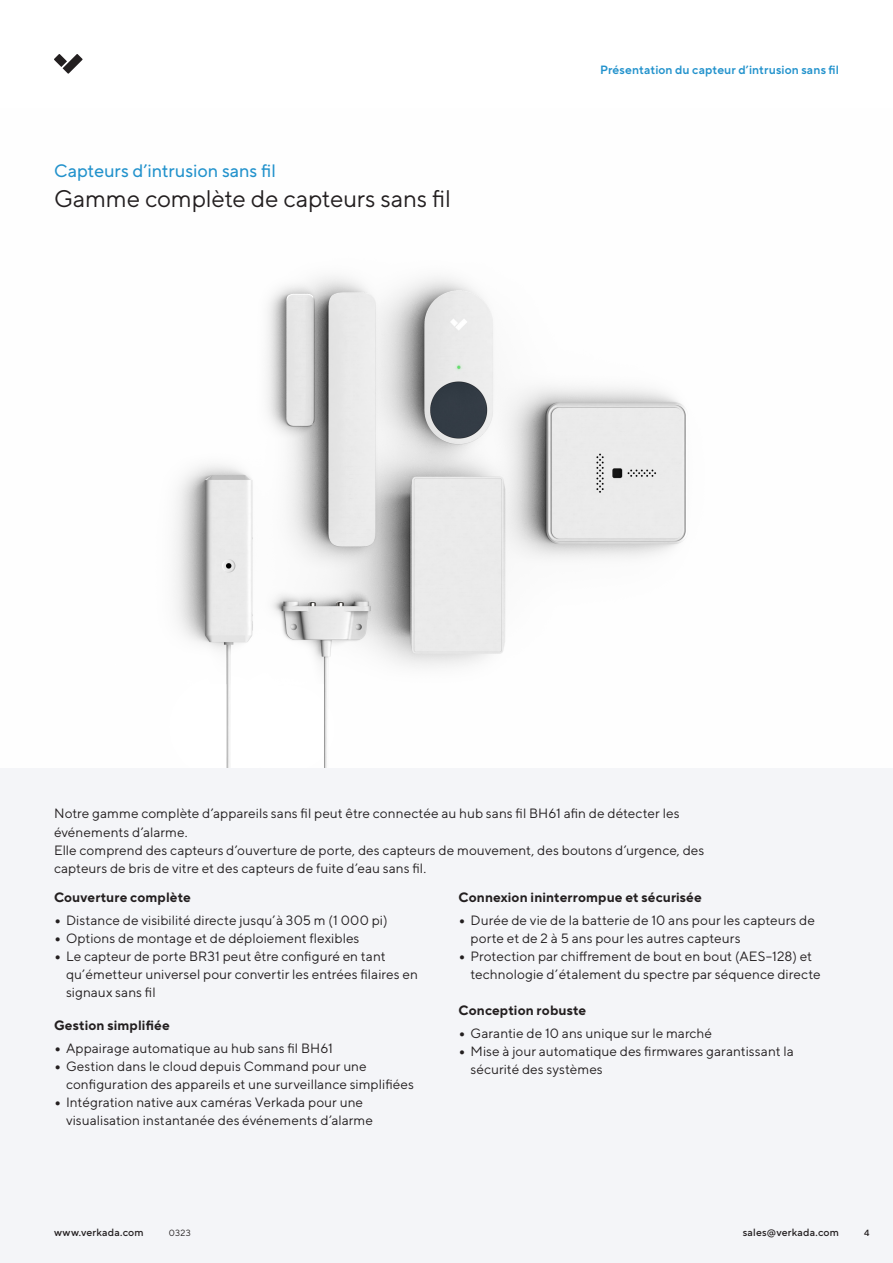
<style>
.page{position:relative;width:893px;height:1263px;background:#fff}
.page>*{position:absolute;margin:0;border:0;box-sizing:border-box;transform-origin:0 0}
.Level_1-Headlines-Ti{font:24px "TT Norms Pro";letter-spacing:-.01em;color:#231f20}
.Level_2-Subtitles-Se{font:18px "TT Norms Pro";letter-spacing:-.005em;color:#2292cc}
.t1{font:13.5px/18px "TT Norms Pro";letter-spacing:.005em;color:#231f20}
.Level_3-Body_Title-S{font:700 13.5px "TT Norms Pro";letter-spacing:.01em;color:#231f20}
.t2{font:600 12px "TT Norms Pro";letter-spacing:.01em;color:#2292cc}
.t3{font:500 10.5px "TT Norms Pro";letter-spacing:.02em;color:#231f20}
.t4{font:9px "TT Norms Pro";color:#231f20}
.t5{font:500 9px "TT Norms Pro";color:#231f20}
.s1{font-weight:900}
</style>
<div class="page">
<svg style="left:54px;top:54px;width:29px;height:20px"></svg>
<img style="left:175px;top:276px;width:511px;height:492px">
<div style="left:0;top:768px;width:893px;height:495px;background:#f4f5f8"></div>
<p class="Level_2-Subtitles-Se" style="left:54px;top:158px;width:223px">Capteurs d’intrusion sans fil</p>
<p class="Level_1-Headlines-Ti" style="left:54px;top:182px;width:398px">Gamme complète de capteurs sans fil</p>
<p class="t2" style="left:600px;top:61px;width:240px">Présentation du capteur d’intrusion sans fil</p>
<p class="t1" style="left:54px;top:804px;width:627px">Notre gamme complète d’appareils sans fil peut être connectée au hub sans fil BH61 afin de détecter les événements d’alarme.</p>
<p class="t1" style="left:54px;top:840px;width:652px">Elle comprend des capteurs d’ouverture de porte, des capteurs de mouvement, des boutons d’urgence, des capteurs de bris de vitre et des capteurs de fuite d’eau sans fil.</p>
<p class="Level_3-Body_Title-S" style="left:54px;top:887px;width:138px">Couverture complète</p>
<p class="t1" style="left:54px;top:910px;width:335px"><span class="s1">•</span> Distance de visibilité directe jusqu’à 305 m (1 000 pi)</p>
<p class="t1" style="left:54px;top:928px;width:307px"><span class="s1">•</span> Options de montage et de déploiement flexibles</p>
<p class="t1" style="left:66px;top:946px;width:353px;text-indent:-12px"><span class="s1">•</span> Le capteur de porte BR31 peut être configuré en tant qu’émetteur universel pour convertir les entrées filaires en signaux sans fil</p>
<p class="Level_3-Body_Title-S" style="left:54px;top:1015px;width:117px">Gestion simplifiée</p>
<p class="t1" style="left:54px;top:1038px;width:280px"><span class="s1">•</span> Appairage automatique au hub sans fil BH61</p>
<p class="t1" style="left:66px;top:1056px;width:349px;text-indent:-12px"><span class="s1">•</span> Gestion dans le cloud depuis Command pour une configuration des appareils et une surveillance simplifiées</p>
<p class="t1" style="left:66px;top:1092px;width:308px;text-indent:-12px"><span class="s1">•</span> Intégration native aux caméras Verkada pour une visualisation instantanée des événements d’alarme</p>
<p class="Level_3-Body_Title-S" style="left:458px;top:887px;width:245px">Connexion ininterrompue et sécurisée</p>
<p class="t1" style="left:470px;top:910px;width:346px;text-indent:-12px"><span class="s1">•</span> Durée de vie de la batterie de 10 ans pour les capteurs de porte et de 2 à 5 ans pour les autres capteurs</p>
<p class="t1" style="left:470px;top:946px;width:352px;text-indent:-12px"><span class="s1">•</span> Protection par chiffrement de bout en bout (AES–128) et technologie d’étalement du spectre par séquence directe</p>
<p class="Level_3-Body_Title-S" style="left:458px;top:1000px;width:129px">Conception robuste</p>
<p class="t1" style="left:458px;top:1023px;width:255px"><span class="s1">•</span> Garantie de 10 ans unique sur le marché</p>
<p class="t1" style="left:470px;top:1041px;width:325px;text-indent:-12px"><span class="s1">•</span> Mise à jour automatique des firmwares garantissant la sécurité des systèmes</p>
<p class="t3" style="left:54px;top:1225px;width:91px">www.verkada.com</p>
<p class="t4" style="left:169px;top:1226px;width:23px">0323</p>
<p class="t3" style="left:743px;top:1225px;width:98px">sales@verkada.com</p>
<p class="t5" style="left:864px;top:1226px;width:7px">4</p>
</div>
